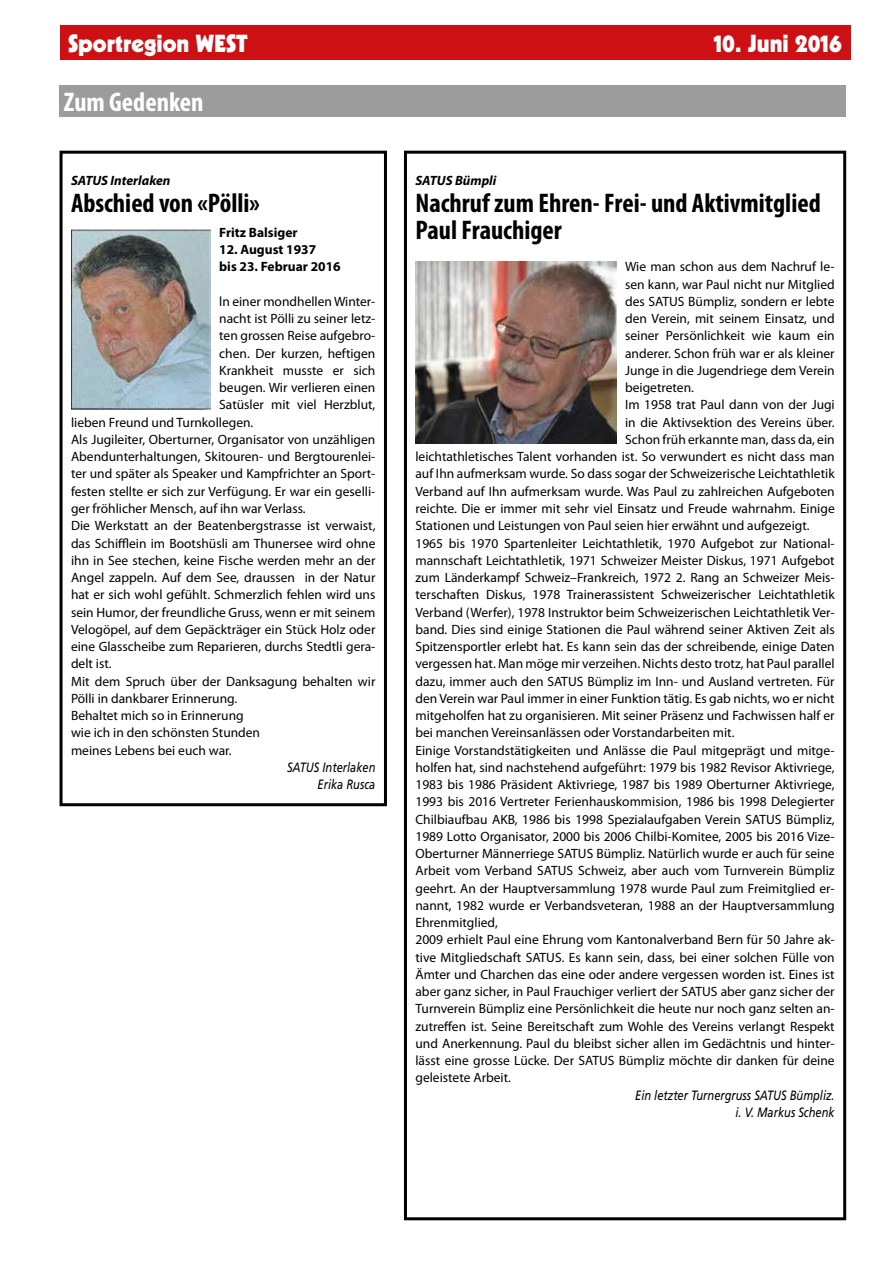
<style>
.page{position:relative;width:893px;height:1263px;background:#fff}
.page>*{position:absolute;margin:0;border:0;box-sizing:border-box;transform-origin:0 0}
.t1{font:700 condensed 27px/27px "Myriad Pro";color:#000}
.t2{font:700 condensed 27px "Myriad Pro";color:#fff}
.t3{font:900 24px "Kabel";color:#fff}
.t4{font:13.5px "Myriad Pro";color:#000}
.t5{font:italic 13.5px/17.2px "Frutiger LT Std";color:#000;text-align:right;scale:.82 1}
.t6{font:700 13.5px/17.2px "Myriad Pro";color:#000}
.t7{font:italic 700 13.5px "Myriad Pro";color:#000}
</style>
<div class="page">
<div style="left:60px;top:26px;width:790px;height:34px;background:#cd1013"></div>
<div style="left:60px;top:151px;width:327px;height:655px;border:3px solid #000"></div>
<div style="left:404px;top:151px;width:442px;height:1069px;border:3px solid #000"></div>
<div style="left:60px;top:85px;width:786px;height:31px;background:#9c9c9d"></div>
<img style="left:71px;top:229px;width:140px;height:180px">
<img style="left:415px;top:262px;width:202px;height:182px">
<h2 class="t3" style="left:68px;top:28px;width:181px">Sportregion WEST</h2>
<h2 class="t3" style="left:714px;top:28px;width:130px">10. Juni 2016</h2>
<h1 class="t2" style="left:64px;top:87px;width:141px">Zum Gedenken</h1>
<p class="t7" style="left:71px;top:173px;width:101px">SATUS Interlaken</p>
<h1 class="t1" style="left:71px;top:190px;width:190px">Abschied von «Pölli»</h1>
<p class="t6" style="left:219px;top:224px;width:80px">Fritz Balsiger</p>
<p class="t6" style="left:219px;top:241px;width:123px">12. August 1937<br>bis 23. Februar 2016</p>
<p class="t4" style="left:219px;top:294px;width:158px">ln einer mondhellen Winter-</p>
<p class="t4" style="left:219px;top:311px;width:158px">nacht ist Pölli zu seiner letz-</p>
<p class="t4" style="left:219px;top:329px;width:158px">ten grossen Reise aufgebro-</p>
<p class="t4" style="left:219px;top:346px;width:158px">chen. Der kurzen, heftigen</p>
<p class="t4" style="left:219px;top:363px;width:158px">Krankheit musste er sich</p>
<p class="t4" style="left:219px;top:380px;width:158px">beugen. Wir verlieren einen</p>
<p class="t4" style="left:219px;top:398px;width:158px">Satüsler mit viel Herzblut,</p>
<p class="t4" style="left:71px;top:415px;width:184px">lieben Freund und Turnkollegen.</p>
<p class="t4" style="left:71px;top:432px;width:306px">Als Jugileiter, Oberturner, Organisator von unzähligen</p>
<p class="t4" style="left:71px;top:449px;width:306px">Abendunterhaltungen, Skitouren- und Bergtourenlei-</p>
<p class="t4" style="left:71px;top:467px;width:306px">ter und später als Speaker und Kampfrichter an Sport-</p>
<p class="t4" style="left:71px;top:484px;width:306px">festen stellte er sich zur Verfügung. Er war ein geselli-</p>
<p class="t4" style="left:71px;top:501px;width:236px">ger fröhlicher Mensch, auf ihn war Verlass.</p>
<p class="t4" style="left:71px;top:518px;width:306px">Die Werkstatt an der Beatenbergstrasse ist verwaist,</p>
<p class="t4" style="left:71px;top:536px;width:306px">das Schifflein im Bootshüsli am Thunersee wird ohne</p>
<p class="t4" style="left:71px;top:553px;width:306px">ihn in See stechen, keine Fische werden mehr an der</p>
<p class="t4" style="left:71px;top:570px;width:306px">Angel zappeln. Auf dem See, draussen in der Natur</p>
<p class="t4" style="left:71px;top:587px;width:306px">hat er sich wohl gefühlt. Schmerzlich fehlen wird uns</p>
<p class="t4" style="left:71px;top:605px;width:306px">sein Humor, der freundliche Gruss, wenn er mit seinem</p>
<p class="t4" style="left:71px;top:622px;width:306px">Velogöpel, auf dem Gepäckträger ein Stück Holz oder</p>
<p class="t4" style="left:71px;top:639px;width:306px">eine Glasscheibe zum Reparieren, durchs Stedtli gera-</p>
<p class="t4" style="left:71px;top:656px;width:42px">delt ist.</p>
<p class="t4" style="left:71px;top:674px;width:306px">Mit dem Spruch über der Danksagung behalten wir</p>
<p class="t4" style="left:71px;top:691px;width:168px">Pölli in dankbarer Erinnerung.</p>
<p class="t4" style="left:71px;top:708px;width:174px">Behaltet mich so in Erinnerung</p>
<p class="t4" style="left:71px;top:725px;width:191px">wie ich in den schönsten Stunden</p>
<p class="t4" style="left:71px;top:743px;width:162px">meines Lebens bei euch war.</p>
<p class="t5" style="left:287px;top:758px;width:109px">SATUS Interlaken<br>Erika Rusca</p>
<p class="t7" style="left:415px;top:173px;width:82px">SATUS Bümpli</p>
<h1 class="t1" style="left:415px;top:190px;width:407px">Nachruf zum Ehren- Frei- und Aktivmitglied<br>Paul Frauchiger</h1>
<p class="t4" style="left:625px;top:259px;width:211px">Wie man schon aus dem Nachruf le-</p>
<p class="t4" style="left:625px;top:277px;width:211px">sen kann, war Paul nicht nur Mitglied</p>
<p class="t4" style="left:625px;top:294px;width:211px">des SATUS Bümpliz, sondern er lebte</p>
<p class="t4" style="left:625px;top:311px;width:211px">den Verein, mit seinem Einsatz, und</p>
<p class="t4" style="left:625px;top:329px;width:211px">seiner Persönlichkeit wie kaum ein</p>
<p class="t4" style="left:625px;top:346px;width:211px">anderer. Schon früh war er als kleiner</p>
<p class="t4" style="left:625px;top:363px;width:211px">Junge in die Jugendriege dem Verein</p>
<p class="t4" style="left:625px;top:380px;width:70px">beigetreten.</p>
<p class="t4" style="left:625px;top:398px;width:211px">Im 1958 trat Paul dann von der Jugi</p>
<p class="t4" style="left:625px;top:415px;width:211px">in die Aktivsektion des Vereins über.</p>
<p class="t4" style="left:625px;top:432px;width:211px">Schon früh erkannte man, dass da, ein</p>
<p class="t4" style="left:415px;top:449px;width:421px">leichtathletisches Talent vorhanden ist. So verwundert es nicht dass man</p>
<p class="t4" style="left:415px;top:467px;width:421px">auf Ihn aufmerksam wurde. So dass sogar der Schweizerische Leichtathletik</p>
<p class="t4" style="left:415px;top:484px;width:421px">Verband auf Ihn aufmerksam wurde. Was Paul zu zahlreichen Aufgeboten</p>
<p class="t4" style="left:415px;top:501px;width:421px">reichte. Die er immer mit sehr viel Einsatz und Freude wahrnahm. Einige</p>
<p class="t4" style="left:415px;top:518px;width:396px">Stationen und Leistungen von Paul seien hier erwähnt und aufgezeigt.</p>
<p class="t4" style="left:415px;top:536px;width:421px">1965 bis 1970 Spartenleiter Leichtathletik, 1970 Aufgebot zur National-</p>
<p class="t4" style="left:415px;top:553px;width:421px">mannschaft Leichtathletik, 1971 Schweizer Meister Diskus, 1971 Aufgebot</p>
<p class="t4" style="left:415px;top:570px;width:421px">zum Länderkampf Schweiz–Frankreich, 1972 2. Rang an Schweizer Meis-</p>
<p class="t4" style="left:415px;top:587px;width:421px">terschaften Diskus, 1978 Trainerassistent Schweizerischer Leichtathletik</p>
<p class="t4" style="left:415px;top:605px;width:421px">Verband (Werfer), 1978 Instruktor beim Schweizerischen Leichtathletik Ver-</p>
<p class="t4" style="left:415px;top:622px;width:421px">band. Dies sind einige Stationen die Paul während seiner Aktiven Zeit als</p>
<p class="t4" style="left:415px;top:639px;width:421px">Spitzensportler erlebt hat. Es kann sein das der schreibende, einige Daten</p>
<p class="t4" style="left:415px;top:656px;width:421px">vergessen hat. Man möge mir verzeihen. Nichts desto trotz, hat Paul parallel</p>
<p class="t4" style="left:415px;top:674px;width:421px">dazu, immer auch den SATUS Bümpliz im Inn- und Ausland vertreten. Für</p>
<p class="t4" style="left:415px;top:691px;width:421px">den Verein war Paul immer in einer Funktion tätig. Es gab nichts, wo er nicht</p>
<p class="t4" style="left:415px;top:708px;width:421px">mitgeholfen hat zu organisieren. Mit seiner Präsenz und Fachwissen half er</p>
<p class="t4" style="left:415px;top:725px;width:320px">bei manchen Vereinsanlässen oder Vorstandarbeiten mit.</p>
<p class="t4" style="left:415px;top:743px;width:421px">Einige Vorstandstätigkeiten und Anlässe die Paul mitgeprägt und mitge-</p>
<p class="t4" style="left:415px;top:760px;width:421px">holfen hat, sind nachstehend aufgeführt: 1979 bis 1982 Revisor Aktivriege,</p>
<p class="t4" style="left:415px;top:777px;width:421px">1983 bis 1986 Präsident Aktivriege, 1987 bis 1989 Oberturner Aktivriege,</p>
<p class="t4" style="left:415px;top:794px;width:421px">1993 bis 2016 Vertreter Ferienhauskommision, 1986 bis 1998 Delegierter</p>
<p class="t4" style="left:415px;top:812px;width:421px">Chilbiaufbau AKB, 1986 bis 1998 Spezialaufgaben Verein SATUS Bümpliz,</p>
<p class="t4" style="left:415px;top:829px;width:421px">1989 Lotto Organisator, 2000 bis 2006 Chilbi-Komitee, 2005 bis 2016 Vize-</p>
<p class="t4" style="left:415px;top:846px;width:421px">Oberturner Männerriege SATUS Bümpliz. Natürlich wurde er auch für seine</p>
<p class="t4" style="left:415px;top:863px;width:421px">Arbeit vom Verband SATUS Schweiz, aber auch vom Turnverein Bümpliz</p>
<p class="t4" style="left:415px;top:881px;width:421px">geehrt. An der Hauptversammlung 1978 wurde Paul zum Freimitglied er-</p>
<p class="t4" style="left:415px;top:898px;width:421px">nannt, 1982 wurde er Verbandsveteran, 1988 an der Hauptversammlung</p>
<p class="t4" style="left:415px;top:915px;width:84px">Ehrenmitglied,</p>
<p class="t4" style="left:415px;top:932px;width:421px">2009 erhielt Paul eine Ehrung vom Kantonalverband Bern für 50 Jahre ak-</p>
<p class="t4" style="left:415px;top:950px;width:421px">tive Mitgliedschaft SATUS. Es kann sein, dass, bei einer solchen Fülle von</p>
<p class="t4" style="left:415px;top:967px;width:421px">Ämter und Charchen das eine oder andere vergessen worden ist. Eines ist</p>
<p class="t4" style="left:415px;top:984px;width:421px">aber ganz sicher, in Paul Frauchiger verliert der SATUS aber ganz sicher der</p>
<p class="t4" style="left:415px;top:1001px;width:421px">Turnverein Bümpliz eine Persönlichkeit die heute nur noch ganz selten an-</p>
<p class="t4" style="left:415px;top:1019px;width:421px">zutreffen ist. Seine Bereitschaft zum Wohle des Vereins verlangt Respekt</p>
<p class="t4" style="left:415px;top:1036px;width:421px">und Anerkennung. Paul du bleibst sicher allen im Gedächtnis und hinter-</p>
<p class="t4" style="left:415px;top:1053px;width:421px">lässt eine grosse Lücke. Der SATUS Bümpliz möchte dir danken für deine</p>
<p class="t4" style="left:415px;top:1070px;width:97px">geleistete Arbeit.</p>
<p class="t5" style="left:635px;top:1086px;width:245px">Ein letzter Turnergruss SATUS Bümpliz. i. V. Markus Schenk</p>
</div>
